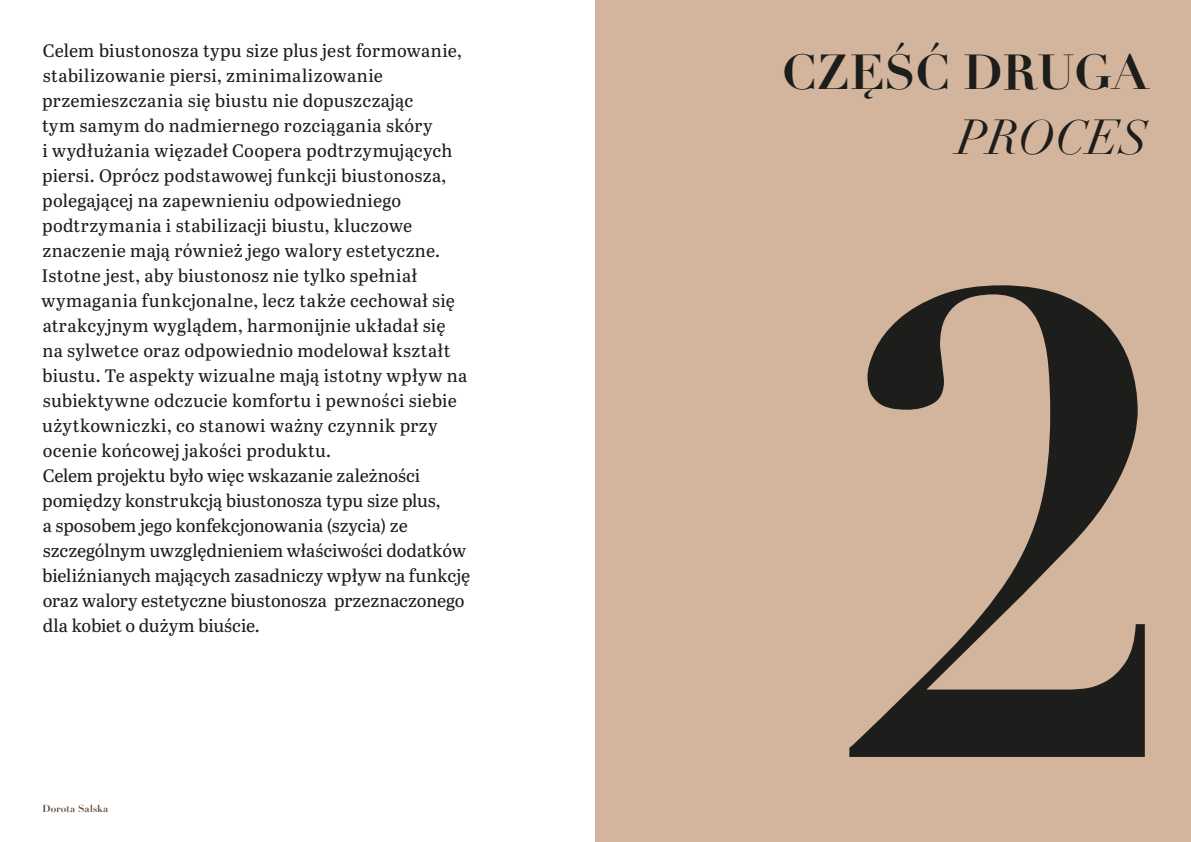
<style>
.page{position:relative;width:1191px;height:842px;background:#fff}
.page>*{position:absolute;margin:0;border:0;box-sizing:border-box;transform-origin:0 0}
.t1{font:700 48px "Didot";color:#1d1d1b}
.t2{font:italic 48px "Didot";color:#1d1d1b}
.t3{font:18px/25px "Abril Text";letter-spacing:.01em;color:#1d1d1b}
.t4{font:700 10px "Didot";letter-spacing:.005em;color:#614c3b}
</style>
<div class="page">
<div style="left:595px;top:0;width:596px;height:842px;background:#d3b59d"></div>
<svg style="left:849px;top:285px;width:295px;height:472px"></svg>
<p class="t3" style="left:41px;top:37px;width:430px">Celem biustonosza typu size plus jest formowanie, stabilizowanie piersi, zminimalizowanie przemieszczania się biustu nie dopuszczając<br>tym samym do nadmiernego rozciągania skóry<br>i wydłużania więzadeł Coopera podtrzymujących piersi. Oprócz podstawowej funkcji biustonosza, polegającej na zapewnieniu odpowiedniego podtrzymania i stabilizacji biustu, kluczowe znaczenie mają również jego walory estetyczne.<br>Istotne jest, aby biustonosz nie tylko spełniał wymagania funkcjonalne, lecz także cechował się atrakcyjnym wyglądem, harmonijnie układał się<br>na sylwetce oraz odpowiednio modelował kształt biustu. Te aspekty wizualne mają istotny wpływ na subiektywne odczucie komfortu i pewności siebie użytkowniczki, co stanowi ważny czynnik przy ocenie końcowej jakości produktu.<br>Celem projektu było więc wskazanie zależności pomiędzy konstrukcją biustonosza typu size plus,<br>a sposobem jego konfekcjonowania (szycia) ze szczególnym uwzględnieniem właściwości dodatków bieliźnianych mających zasadniczy wpływ na funkcję oraz walory estetyczne biustonosza przeznaczonego dla kobiet o dużym biuście.</p>
<h1 class="t1" style="left:782px;top:42px;width:368px">CZĘŚĆ DRUGA</h1>
<h1 class="t2" style="left:957px;top:108px;width:193px">PROCES</h1>
<p class="t4" style="left:43px;top:802px;width:67px">Dorota Salska</p>
</div>
